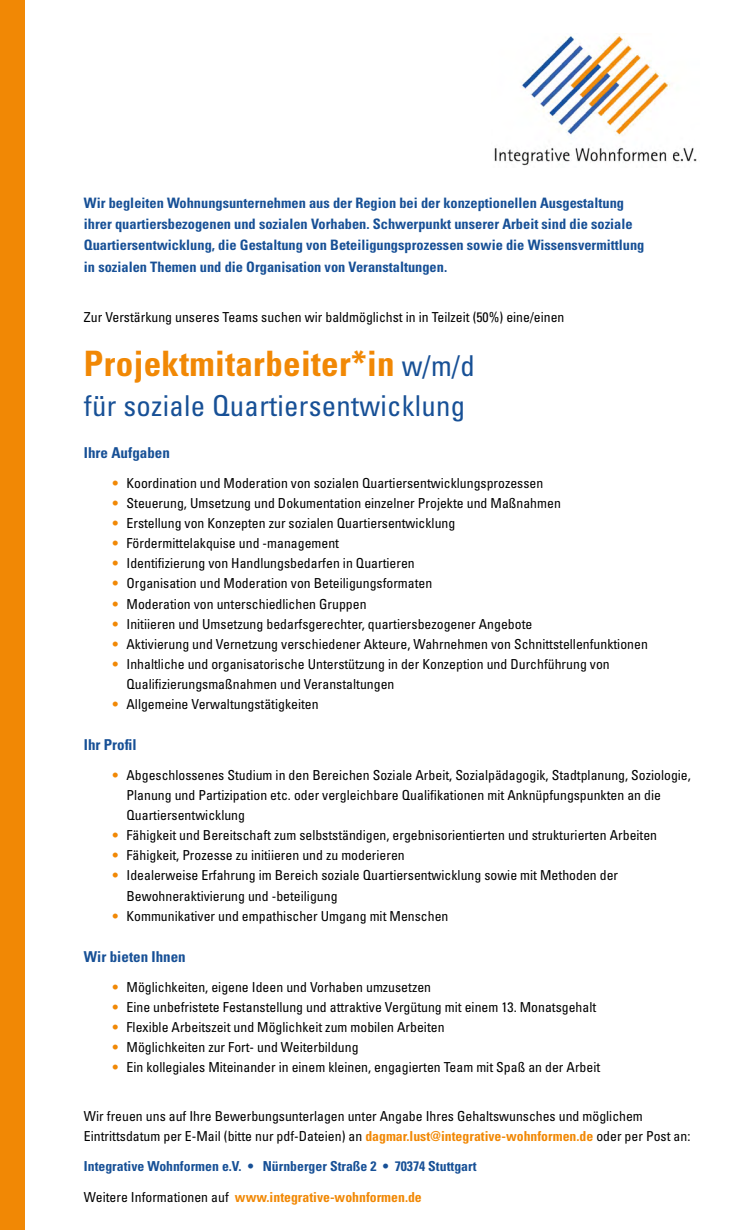
<style>
.page{position:relative;width:745px;height:1230px;background:#fff}
.page>*{position:absolute;margin:0;border:0;box-sizing:border-box;transform-origin:0 0}
.t1{font:700 condensed 35px "Univers";letter-spacing:.01em;color:#f18805}
.t2{font:condensed 28.75px "Univers";letter-spacing:.01em;color:#175096}
.t3{font:700 condensed 15px "Univers";color:#175096}
.t4{font:700 condensed 14.38px/21.2px "Univers";color:#175096}
.t5{font:condensed 13.75px/20px "Univers";color:#000}
.t6{font:700 condensed 13.75px "Univers";color:#175096}
.t7{font:700 condensed 13.75px "Univers";color:#f18805}
.s1{font-weight:400;font-size:28.75px;color:#175096}
.s2{font-weight:700;color:#f18805}
.s3{font-weight:400;color:#000}
</style>
<div class="page">
<div style="left:0;top:0;width:25px;height:1230px;background:#f18805"></div>
<img style="left:494px;top:33px;width:203px;height:133px">
<p class="t4" style="left:84px;top:192px;width:561px">Wir begleiten Wohnungsunternehmen aus der Region bei der konzeptionellen Ausgestaltung ihrer quartiersbezogenen und sozialen Vorhaben. Schwerpunkt unserer Arbeit sind die soziale Quartiersentwicklung, die Gestaltung von Beteiligungsprozessen sowie die Wissensvermittlung in sozialen Themen und die Organisation von Veranstaltungen.</p>
<p class="t5" style="left:84px;top:307px;width:481px">Zur Verstärkung unseres Teams suchen wir baldmöglichst in in Teilzeit (50%) eine/einen</p>
<h1 class="t1" style="left:84px;top:342px;width:392px">Projektmitarbeiter*in <span class="s1">w/m/d</span></h1>
<h2 class="t2" style="left:84px;top:388px;width:382px">für soziale Quartiersentwicklung</h2>
<p class="t3" style="left:84px;top:443px;width:87px">Ihre Aufgaben</p>
<p class="t5" style="left:112px;top:473px;width:432px"><span class="s2">•</span> Koordination und Moderation von sozialen Quartiersentwicklungsprozessen</p>
<p class="t5" style="left:112px;top:493px;width:450px"><span class="s2">•</span> Steuerung, Umsetzung und Dokumentation einzelner Projekte und Maßnahmen</p>
<p class="t5" style="left:112px;top:513px;width:344px"><span class="s2">•</span> Erstellung von Konzepten zur sozialen Quartiersentwicklung</p>
<p class="t5" style="left:112px;top:533px;width:228px"><span class="s2">•</span> Fördermittelakquise und -management</p>
<p class="t5" style="left:112px;top:553px;width:304px"><span class="s2">•</span> Identifizierung von Handlungsbedarfen in Quartieren</p>
<p class="t5" style="left:112px;top:573px;width:321px"><span class="s2">•</span> Organisation und Moderation von Beteiligungsformaten</p>
<p class="t5" style="left:112px;top:593px;width:255px"><span class="s2">•</span> Moderation von unterschiedlichen Gruppen</p>
<p class="t5" style="left:112px;top:613px;width:421px"><span class="s2">•</span> Initiieren und Umsetzung bedarfsgerechter, quartiersbezogener Angebote</p>
<p class="t5" style="left:112px;top:633px;width:536px"><span class="s2">•</span> Aktivierung und Vernetzung verschiedener Akteure, Wahrnehmen von Schnittstellenfunktionen</p>
<p class="t5" style="left:126px;top:653px;width:484px;text-indent:-14px"><span class="s2">•</span> Inhaltliche und organisatorische Unterstützung in der Konzeption und Durchführung von<br>Qualifizierungsmaßnahmen und Veranstaltungen</p>
<p class="t5" style="left:112px;top:693px;width:208px"><span class="s2">•</span> Allgemeine Verwaltungstätigkeiten</p>
<p class="t3" style="left:84px;top:735px;width:54px">Ihr Profil</p>
<p class="t5" style="left:126px;top:765px;width:565px;text-indent:-14px"><span class="s2">•</span> Abgeschlossenes Studium in den Bereichen Soziale Arbeit, Sozialpädagogik, Stadtplanung, Soziologie,<br>Planung und Partizipation etc. oder vergleichbare Qualifikationen mit Anknüpfungspunkten an die<br>Quartiersentwicklung</p>
<p class="t5" style="left:112px;top:825px;width:546px"><span class="s2">•</span> Fähigkeit und Bereitschaft zum selbstständigen, ergebnisorientierten und strukturierten Arbeiten</p>
<p class="t5" style="left:112px;top:845px;width:294px"><span class="s2">•</span> Fähigkeit, Prozesse zu initiieren und zu moderieren</p>
<p class="t5" style="left:126px;top:865px;width:493px;text-indent:-14px"><span class="s2">•</span> Idealerweise Erfahrung im Bereich soziale Quartiersentwicklung sowie mit Methoden der<br>Bewohneraktivierung und -beteiligung</p>
<p class="t5" style="left:112px;top:905px;width:337px"><span class="s2">•</span> Kommunikativer und empathischer Umgang mit Menschen</p>
<p class="t3" style="left:84px;top:947px;width:103px">Wir bieten Ihnen</p>
<p class="t5" style="left:112px;top:977px;width:320px"><span class="s2">•</span> Möglichkeiten, eigene Ideen und Vorhaben umzusetzen</p>
<p class="t5" style="left:112px;top:997px;width:485px"><span class="s2">•</span> Eine unbefristete Festanstellung und attraktive Vergütung mit einem 13. Monatsgehalt</p>
<p class="t5" style="left:112px;top:1017px;width:333px"><span class="s2">•</span> Flexible Arbeitszeit und Möglichkeit zum mobilen Arbeiten</p>
<p class="t5" style="left:112px;top:1037px;width:247px"><span class="s2">•</span> Möglichkeiten zur Fort- und Weiterbildung</p>
<p class="t5" style="left:112px;top:1057px;width:489px"><span class="s2">•</span> Ein kollegiales Miteinander in einem kleinen, engagierten Team mit Spaß an der Arbeit</p>
<p class="t5" style="left:84px;top:1105px;width:607px">Wir freuen uns auf Ihre Bewerbungsunterlagen unter Angabe Ihres Gehaltswunsches und möglichem<br>Eintrittsdatum per E-Mail (bitte nur pdf-Dateien) an <span class="s2">dagmar.lust@integrative-wohnformen.de</span> oder per Post an:</p>
<p class="t6" style="left:84px;top:1158px;width:394px">Integrative Wohnformen e.V. • Nürnberger Straße 2 • 70374 Stuttgart</p>
<p class="t7" style="left:84px;top:1188px;width:339px"><span class="s3">Weitere Informationen auf</span> www.integrative-wohnformen.de</p>
</div>
